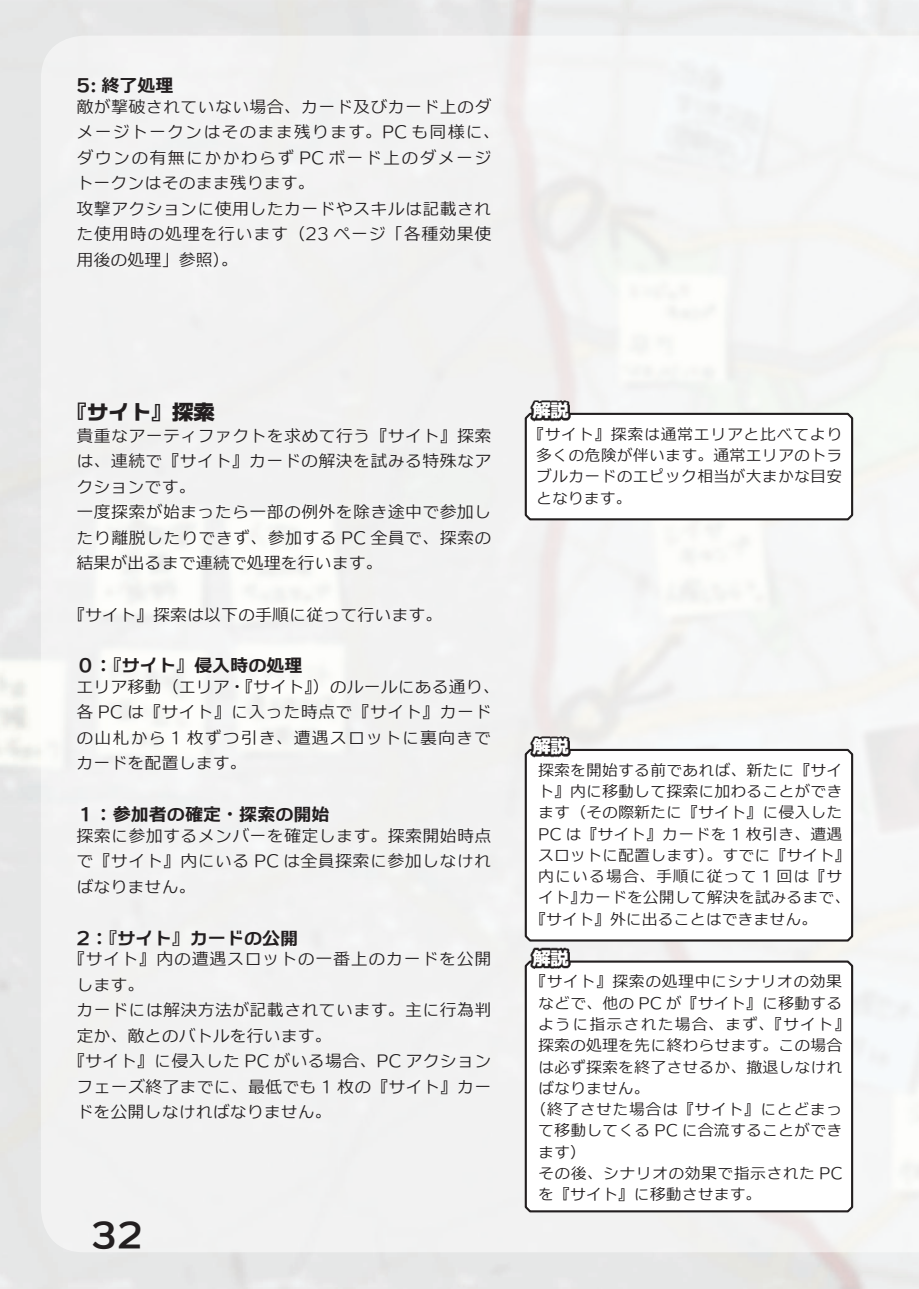
<style>
.page{position:relative;width:919px;height:1289px;background:#fff}
.page>*{position:absolute;margin:0;border:0;box-sizing:border-box;transform-origin:0 0}
.t1{font:34.05px "C4 Bismuth E 04";color:#231f20}
.t2{font:21.3px "C4 Bismuth H 04";color:#231f20}
.t3{font:18px "C4 Bismuth E 04";color:#231f20}
.t4{font:18px "C4 Bismuth H 04";color:#fff}
.t5{font:16.95px/25.5px "C4 Beogo L 04";letter-spacing:.015em;color:#231f20}
.t6{font:16.95px "C4 Beogo L 04";letter-spacing:.04em;color:#231f20}
.t7{font:15.9px/21.3px "C4 Beogo L 04";letter-spacing:.005em;color:#231f20;text-align:justify}
.t8{font:15.9px "C4 Beogo L 04";letter-spacing:.03em;color:#231f20}
.t9{font:15.9px "C4 Beogo L 04";letter-spacing:.07em;color:#231f20}
.t10{font:15.9px "C4 Beogo L 04";letter-spacing:.035em;color:#231f20}
.t11{font:15.9px "C4 Beogo L 04";letter-spacing:.025em;color:#231f20}
.t12{font:15.9px "C4 Beogo L 04";letter-spacing:.065em;color:#231f20}
</style>
<div class="page">
<div style="left:41px;top:36px;width:865px;height:1216px;background:#f2f2f2"></div>
<svg style="left:906px;top:36px;width:12px;height:1216px"></svg>
<svg style="left:523px;top:411px;width:331px;height:110px"></svg>
<svg style="left:529px;top:399px;width:79px;height:59px"></svg>
<svg style="left:523px;top:747px;width:331px;height:195px"></svg>
<svg style="left:523px;top:958px;width:331px;height:255px"></svg>
<svg style="left:529px;top:735px;width:79px;height:59px"></svg>
<svg style="left:529px;top:947px;width:79px;height:58px"></svg>
<p class="t3" style="left:77px;top:77px;width:99px">5: 終了処理</p>
<p class="t5" style="left:77px;top:94px;width:425px">敵が撃破されていない場合、カード及びカード上のダメージトークンはそのまま残ります。PC も同様に、ダウンの有無にかかわらず PC ボード上のダメージトークンはそのまま残ります。<br>攻撃アクションに使用したカードやスキルは記載された使用時の処理を行います（23 ページ「各種効果使用後の処理」参照）。</p>
<p class="t2" style="left:66px;top:401px;width:150px">『サイト』探索</p>
<p class="t5" style="left:77px;top:422px;width:416px">貴重なアーティファクトを求めて行う『サイト』探索は、連続で『サイト』カードの解決を試みる特殊なアクションです。<br>一度探索が始まったら一部の例外を除き途中で参加したり離脱したりできず、参加する PC 全員で、探索の結果が出るまで連続で処理を行います。</p>
<p class="t5" style="left:68px;top:601px;width:376px">『サイト』探索は以下の手順に従って行います。</p>
<p class="t3" style="left:77px;top:656px;width:227px">０：『サイト』侵入時の処理</p>
<p class="t5" style="left:77px;top:673px;width:425px">エリア移動（エリア・『サイト』）のルールにある通り、各 PC は『サイト』に入った時点で『サイト』カードの山札から 1 枚ずつ引き、遭遇スロットに裏向きでカードを配置します。</p>
<p class="t3" style="left:77px;top:805px;width:254px">１：参加者の確定・探索の開始</p>
<p class="t5" style="left:77px;top:822px;width:416px;text-align:justify">探索に参加するメンバーを確定します。探索開始時点で『サイト』内にいる PC は全員探索に参加しなければなりません。</p>
<p class="t3" style="left:77px;top:928px;width:223px">2：『サイト』カードの公開</p>
<p class="t6" style="left:68px;top:950px;width:425px">『サイト』内の遭遇スロットの一番上のカードを公開</p>
<p class="t5" style="left:77px;top:971px;width:70px">します。</p>
<p class="t5" style="left:77px;top:996px;width:416px">カードには解決方法が記載されています。主に行為判</p>
<p class="t5" style="left:77px;top:1022px;width:257px">定か、敵とのバトルを行います。</p>
<p class="t5" style="left:68px;top:1047px;width:425px">『サイト』に侵入した PC がいる場合、PC アクション</p>
<p class="t5" style="left:77px;top:1073px;width:416px">フェーズ終了までに、最低でも 1 枚の『サイト』カー</p>
<p class="t5" style="left:77px;top:1098px;width:257px">ドを公開しなければなりません。</p>
<h1 class="t1" style="left:91px;top:1217px;width:53px">32</h1>
<p class="t4" style="left:532px;top:401px;width:38px">解説</p>
<p class="t7" style="left:536px;top:423px;width:308px;text-indent:-8px">『サイト』探索は通常エリアと比べてより多くの危険が伴います。通常エリアのトラブルカードのエピック相当が大まかな目安となります。</p>
<p class="t4" style="left:532px;top:737px;width:38px">解説</p>
<p class="t7" style="left:538px;top:759px;width:305px">探索を開始する前であれば、新たに『サイ</p>
<p class="t7" style="left:538px;top:780px;width:306px">ト』内に移動して探索に加わることができ</p>
<p class="t7" style="left:538px;top:801px;width:305px">ます（その際新たに『サイト』に侵入した</p>
<p class="t7" style="left:538px;top:823px;width:306px">PC は『サイト』カードを 1 枚引き、遭遇</p>
<p class="t7" style="left:538px;top:844px;width:314px">スロットに配置します）。すでに『サイト』</p>
<p class="t12" style="left:538px;top:868px;width:305px">内にいる場合、手順に従って 1 回は『サ</p>
<p class="t7" style="left:538px;top:886px;width:313px">イト』カードを公開して解決を試みるまで、</p>
<p class="t7" style="left:530px;top:908px;width:289px">『サイト』外に出ることはできません。</p>
<p class="t4" style="left:532px;top:949px;width:38px">解説</p>
<p class="t8" style="left:530px;top:973px;width:313px">『サイト』探索の処理中にシナリオの効果</p>
<p class="t7" style="left:538px;top:992px;width:305px">などで、他の PC が『サイト』に移動する</p>
<p class="t9" style="left:538px;top:1016px;width:313px">ように指示された場合、まず、『サイト』</p>
<p class="t7" style="left:538px;top:1034px;width:306px">探索の処理を先に終わらせます。この場合</p>
<p class="t7" style="left:538px;top:1055px;width:306px">は必ず探索を終了させるか、撤退しなけれ</p>
<p class="t7" style="left:538px;top:1077px;width:113px">ばなりません。</p>
<p class="t10" style="left:530px;top:1101px;width:313px">（終了させた場合は『サイト』にとどまっ</p>
<p class="t7" style="left:538px;top:1119px;width:305px">て移動してくる PC に合流することができ</p>
<p class="t7" style="left:538px;top:1140px;width:49px">ます）</p>
<p class="t11" style="left:538px;top:1164px;width:306px">その後、シナリオの効果で指示された PC</p>
<p class="t7" style="left:538px;top:1183px;width:225px">を『サイト』に移動させます。</p>
</div>
